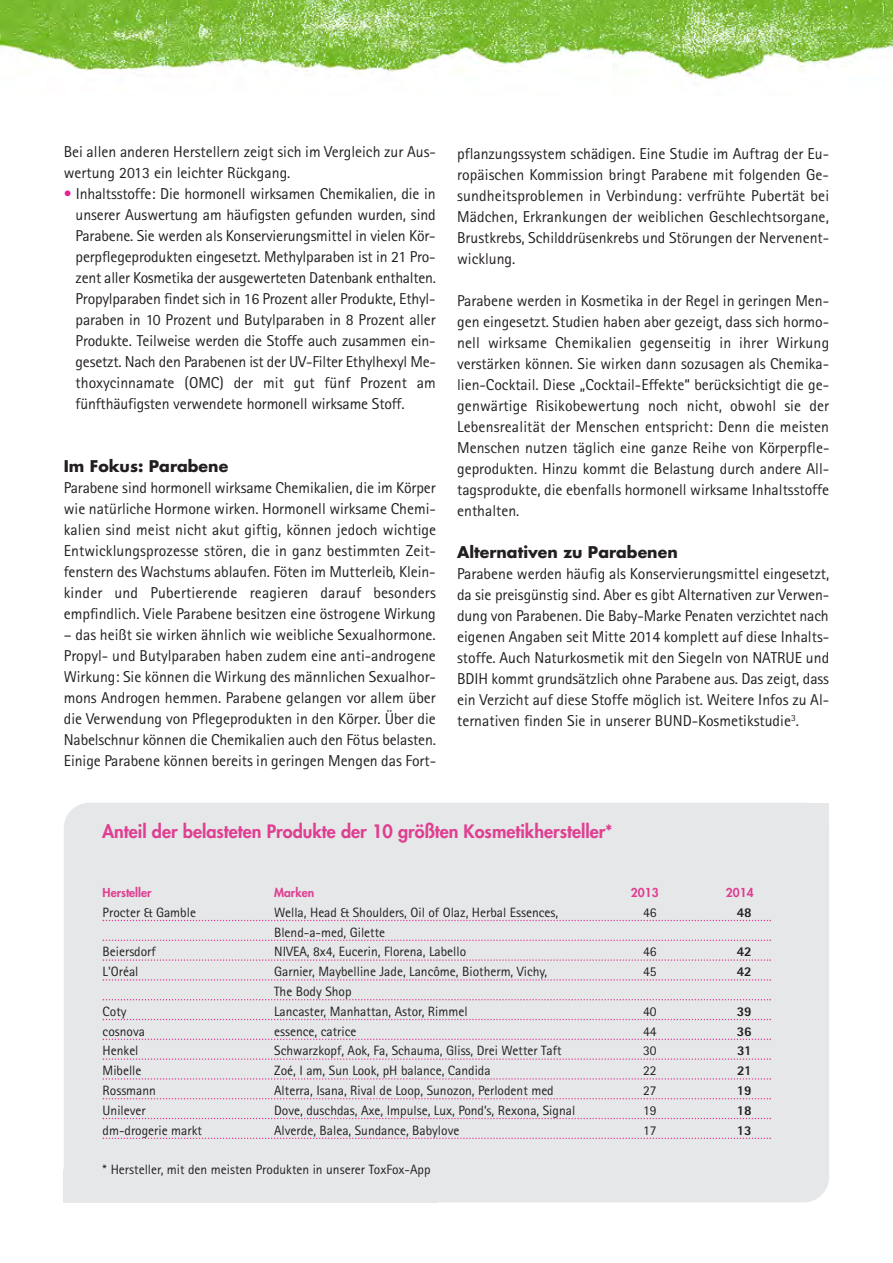
<style>
.page{position:relative;width:893px;height:1263px;background:#fff}
.page>*{position:absolute;margin:0;border:0;box-sizing:border-box;transform-origin:0 0}
.t1{font:800 18px "Futura";color:#df3f91}
.t2{font:15.75px/21px "Agfa Rotis Sans Serif";color:#231f20;text-align:justify}
.t3{font:700 15.75px "Futura";color:#231f20}
.t4{font:13.5px/19.8px "Agfa Rotis Sans Serif";color:#231f20}
.t5{font:800 13.5px/19.8px "Agfa Rotis Sans Serif";color:#231f20}
.t6{font:800 12px "Futura";color:#df3f91}
.s1{color:#e82091}
</style>
<div class="page">
<img style="left:0;top:0;width:893px;height:85px">
<div style="left:64px;top:803px;width:765px;height:399px;background:#e6e7e9;border-radius:26px"></div>
<div style="left:460px;top:803px;width:369px;height:33px;background:#e6e7e9"></div>
<div style="left:64px;top:1169px;width:374px;height:33px;background:#e6e7e9"></div>
<svg style="left:103px;top:920px;width:668px;height:1px"></svg>
<svg style="left:103px;top:939px;width:668px;height:2px"></svg>
<svg style="left:103px;top:959px;width:668px;height:2px"></svg>
<svg style="left:103px;top:979px;width:668px;height:2px"></svg>
<svg style="left:103px;top:999px;width:668px;height:1px"></svg>
<svg style="left:103px;top:1019px;width:668px;height:1px"></svg>
<svg style="left:103px;top:1038px;width:668px;height:2px"></svg>
<svg style="left:103px;top:1058px;width:668px;height:2px"></svg>
<svg style="left:103px;top:1078px;width:668px;height:2px"></svg>
<svg style="left:103px;top:1098px;width:668px;height:1px"></svg>
<svg style="left:103px;top:1118px;width:668px;height:1px"></svg>
<svg style="left:103px;top:1137px;width:668px;height:2px"></svg>
<p class="t2" style="left:64px;top:143px;width:374px">Bei allen anderen Herstellern zeigt sich im Vergleich zur Aus&shy;wertung 2013 ein leichter Rückgang.</p>
<p class="t2" style="left:76px;top:185px;width:362px;text-indent:-12px"><span class="s1">•</span> Inhaltsstoffe: Die hormonell wirksamen Chemikalien, die in unserer Auswertung am häufigsten gefunden wurden, sind Parabene. Sie werden als Konservierungsmittel in vielen Kör&shy;perpflegeprodukten eingesetzt. Methylparaben ist in 21 Pro&shy;zent aller Kosmetika der ausgewerteten Datenbank enthalten.<br>Propylparaben findet sich in 16 Prozent aller Produkte, Ethyl&shy;paraben in 10 Prozent und Butylparaben in 8 Prozent aller Produkte. Teilweise werden die Stoffe auch zusammen ein&shy;gesetzt. Nach den Parabenen ist der UV-Filter Ethylhexyl Me&shy;thoxycinnamate (OMC) der mit gut fünf Prozent am fünfthäufigsten verwendete hormonell wirksame Stoff.</p>
<p class="t3" style="left:64px;top:459px;width:166px">Im Fokus: Parabene</p>
<p class="t2" style="left:64px;top:479px;width:374px">Parabene sind hormonell wirksame Chemikalien, die im Körper wie natürliche Hormone wirken. Hormonell wirksame Chemi&shy;kalien sind meist nicht akut giftig, können jedoch wichtige Entwicklungsprozesse stören, die in ganz bestimmten Zeit&shy;fenstern des Wachstums ablaufen. Föten im Mutterleib, Klein&shy;kinder und Pubertierende reagieren darauf besonders empfindlich. Viele Parabene besitzen eine östrogene Wirkung</p>
<p class="t2" style="left:64px;top:626px;width:374px">– das heißt sie wirken ähnlich wie weibliche Sexualhormone.<br>Propyl- und Butylparaben haben zudem eine anti-androgene Wirkung: Sie können die Wirkung des männlichen Sexualhor&shy;mons Androgen hemmen. Parabene gelangen vor allem über die Verwendung von Pflegeprodukten in den Körper. Über die Nabelschnur können die Chemikalien auch den Fötus belasten.<br>Einige Parabene können bereits in geringen Mengen das Fort-</p>
<p class="t2" style="left:457px;top:145px;width:374px">pflanzungssystem schädigen. Eine Studie im Auftrag der Eu&shy;ropäischen Kommission bringt Parabene mit folgenden Ge&shy;sundheitsproblemen in Verbindung: verfrühte Pubertät bei Mädchen, Erkrankungen der weiblichen Geschlechtsorgane, Brustkrebs, Schilddrüsenkrebs und Störungen der Nervenent&shy;wicklung.</p>
<p class="t2" style="left:457px;top:292px;width:374px">Parabene werden in Kosmetika in der Regel in geringen Men&shy;gen eingesetzt. Studien haben aber gezeigt, dass sich hormo&shy;nell wirksame Chemikalien gegenseitig in ihrer Wirkung verstärken können. Sie wirken dann sozusagen als Chemika&shy;lien-Cocktail. Diese „Cocktail-Effekte“ berücksichtigt die ge&shy;genwärtige Risikobewertung noch nicht, obwohl sie der Lebensrealität der Menschen entspricht: Denn die meisten Menschen nutzen täglich eine ganze Reihe von Körperpfle&shy;geprodukten. Hinzu kommt die Belastung durch andere All&shy;tagsprodukte, die ebenfalls hormonell wirksame Inhaltsstoffe enthalten.</p>
<p class="t3" style="left:457px;top:545px;width:222px">Alternativen zu Parabenen</p>
<p class="t2" style="left:457px;top:565px;width:374px">Parabene werden häufig als Konservierungsmittel eingesetzt, da sie preisgünstig sind. Aber es gibt Alternativen zur Verwen&shy;dung von Parabenen. Die Baby-Marke Penaten verzichtet nach eigenen Angaben seit Mitte 2014 komplett auf diese Inhalts&shy;stoffe. Auch Naturkosmetik mit den Siegeln von NATRUE und BDIH kommt grundsätzlich ohne Parabene aus. Das zeigt, dass ein Verzicht auf diese Stoffe möglich ist. Weitere Infos zu Al&shy;ternativen finden Sie in unserer BUND-Kosmetikstudie<sup>3</sup>.</p>
<p class="t1" style="left:102px;top:822px;width:512px">Anteil der belasteten Produkte der 10 größten Kosmetikhersteller*</p>
<p class="t6" style="left:274px;top:887px;width:42px">Marken</p>
<p class="t4" style="left:274px;top:904px;width:303px">Wella, Head &amp; Shoulders, Oil of Olaz, Herbal Essences, Blend-a-med, Gilette<br>NIVEA, 8x4, Eucerin, Florena, Labello<br>Garnier, Maybelline Jade, Lancôme, Biotherm, Vichy,<br>The Body Shop<br>Lancaster, Manhattan, Astor, Rimmel<br>essence, catrice<br>Schwarzkopf, Aok, Fa, Schauma, Gliss, Drei Wetter Taft Zoé, I am, Sun Look, pH balance, Candida<br>Alterra, Isana, Rival de Loop, Sunozon, Perlodent med Dove, duschdas, Axe, Impulse, Lux, Pond’s, Rexona, Signal Alverde, Balea, Sundance, Babylove</p>
<p class="t4" style="left:103px;top:1161px;width:329px">* Hersteller, mit den meisten Produkten in unserer ToxFox-App</p>
<p class="t6" style="left:103px;top:887px;width:50px">Hersteller</p>
<p class="t4" style="left:103px;top:904px;width:95px">Procter &amp; Gamble</p>
<p class="t4" style="left:103px;top:943px;width:55px">Beiersdorf<br>L'Oréal</p>
<p class="t4" style="left:103px;top:1003px;width:101px">Coty<br>cosnova<br>Henkel<br>Mibelle<br>Rossmann<br>Unilever dm-drogerie markt</p>
<p class="t6" style="left:631px;top:887px;width:29px">2013</p>
<p class="t4" style="left:643px;top:904px;width:15px">46</p>
<p class="t4" style="left:643px;top:943px;width:15px">46<br>45</p>
<p class="t4" style="left:643px;top:1003px;width:15px;text-align:justify">40<br>44<br>30<br>22<br>27<br>19<br>17</p>
<p class="t6" style="left:726px;top:887px;width:29px">2014</p>
<p class="t5" style="left:737px;top:904px;width:16px">48</p>
<p class="t5" style="left:737px;top:943px;width:16px">42<br>42</p>
<p class="t5" style="left:737px;top:1003px;width:16px;text-align:justify">39<br>36<br>31<br>21<br>19<br>18<br>13</p>
</div>
